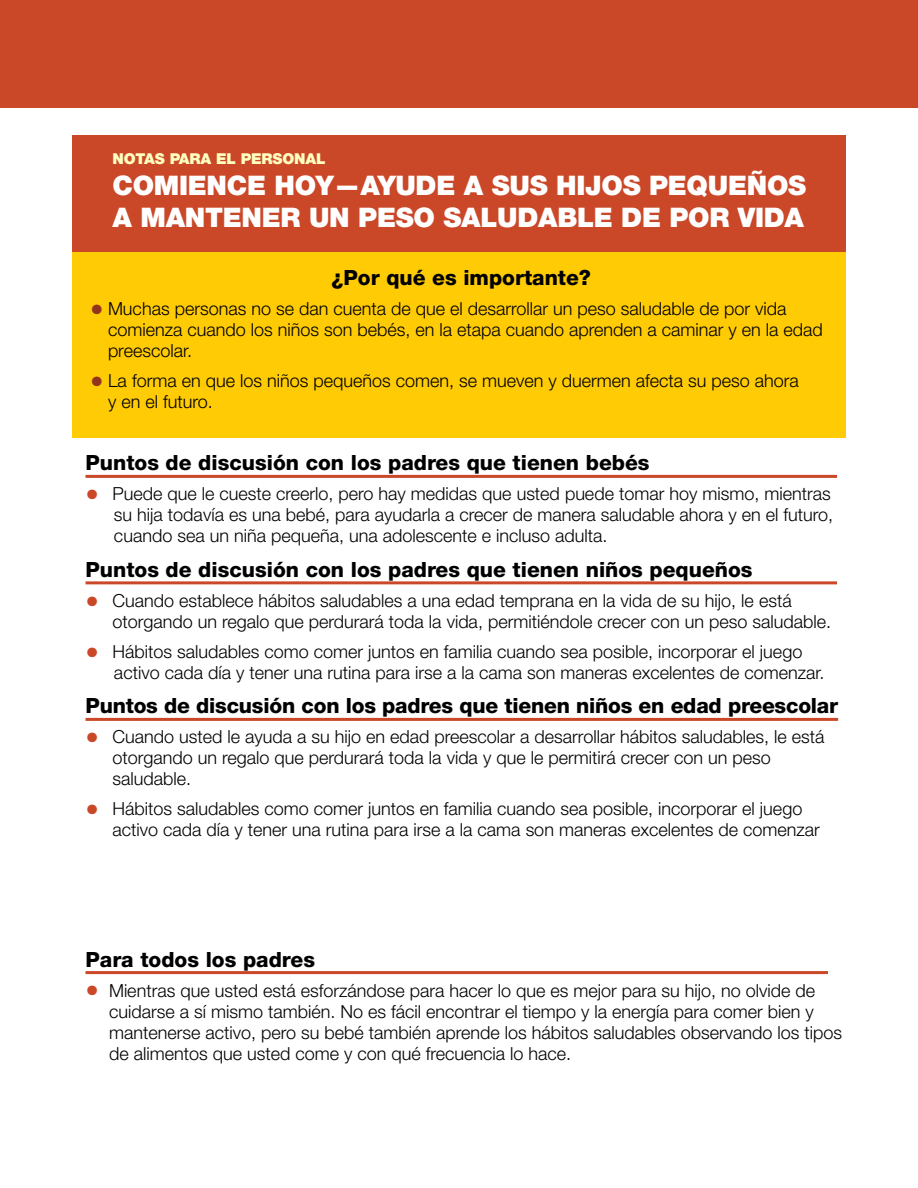
<style>
.page{position:relative;width:918px;height:1188px;background:#fff}
.page>*{position:absolute;margin:0;border:0;box-sizing:border-box;transform-origin:0 0}
.t1{font:900 27px/31.5px "Helvetica Neue LT Std";letter-spacing:-.01em;color:#fff}
.t2{font:800 21px "Helvetica Neue LT Std";color:#000}
.t3{font:300 18px/21px "Helvetica Neue LT Std";color:#000}
.t4{font:900 15px "Helvetica Neue LT Std";letter-spacing:-.01em;color:#ffffc0}
.s1{font-size:27px;color:#92331c}
.s2{font-size:27px;color:#ca4828}
</style>
<div class="page">
<div style="left:0;top:0;width:918px;height:108px;background:#ca4828"></div>
<hr style="left:86px;top:475px;width:751px;height:3px;background:#ca4828">
<hr style="left:86px;top:581px;width:751px;height:3px;background:#ca4828">
<hr style="left:86px;top:718px;width:752px;height:3px;background:#ca4828">
<div style="left:72px;top:252px;width:774px;height:185px;background:#ffcb05"></div>
<div style="left:72px;top:135px;width:774px;height:117px;background:#ca4828"></div>
<hr style="left:86px;top:971px;width:742px;height:3px;background:#ca4828">
<p class="t4" style="left:112px;top:149px;width:215px">NOTAS PARA EL PERSONAL</p>
<h2 class="t1" style="left:112px;top:170px;width:695px">COMIENCE HOY—AYUDE A SUS HIJOS PEQUEÑOS<br>A MANTENER UN PESO SALUDABLE DE POR VIDA</h2>
<h3 class="t2" style="left:332px;top:265px;width:261px">¿Por qué es importante?</h3>
<p class="t3" style="left:108px;top:298px;width:716px;text-indent:-18px"><span class="s1">•</span> Muchas personas no se dan cuenta de que el desarrollar un peso saludable de por vida comienza cuando los niños son bebés, en la etapa cuando aprenden a caminar y en la edad preescolar.</p>
<p class="t3" style="left:108px;top:370px;width:692px;text-indent:-18px"><span class="s1">•</span> La forma en que los niños pequeños comen, se mueven y duermen afecta su peso ahora y en el futuro.</p>
<h4 class="t2" style="left:86px;top:450px;width:566px">Puntos de discusión con los padres que tienen bebés</h4>
<p class="t3" style="left:114px;top:483px;width:721px;text-indent:-28px"><span class="s2">•</span> Puede que le cueste creerlo, pero hay medidas que usted puede tomar hoy mismo, mientras su hija todavía es una bebé, para ayudarla a crecer de manera saludable ahora y en el futuro, cuando sea un niña pequeña, una adolescente e incluso adulta.</p>
<h4 class="t2" style="left:86px;top:557px;width:669px">Puntos de discusión con los padres que tienen niños pequeños</h4>
<p class="t3" style="left:112px;top:590px;width:720px;text-indent:-27px"><span class="s2">•</span> Cuando establece hábitos saludables a una edad temprana en la vida de su hijo, le está otorgando un regalo que perdurará toda la vida, permitiéndole crecer con un peso saludable.</p>
<p class="t3" style="left:114px;top:641px;width:712px;text-indent:-28px"><span class="s2">•</span> Hábitos saludables como comer juntos en familia cuando sea posible, incorporar el juego activo cada día y tener una rutina para irse a la cama son maneras excelentes de comenzar.</p>
<h4 class="t2" style="left:86px;top:693px;width:754px">Puntos de discusión con los padres que tienen niños en edad preescolar</h4>
<p class="t3" style="left:112px;top:726px;width:713px;text-indent:-27px"><span class="s2">•</span> Cuando usted le ayuda a su hijo en edad preescolar a desarrollar hábitos saludables, le está otorgando un regalo que perdurará toda la vida y que le permitirá crecer con un peso saludable.</p>
<p class="t3" style="left:112px;top:798px;width:709px;text-indent:-27px"><span class="s2">•</span> Hábitos saludables como comer juntos en familia cuando sea posible, incorporar el juego activo cada día y tener una rutina para irse a la cama son maneras excelentes de comenzar</p>
<h4 class="t2" style="left:86px;top:947px;width:231px">Para todos los padres</h4>
<p class="t3" style="left:109px;top:979px;width:735px;text-indent:-24px"><span class="s2">•</span> Mientras que usted está esforzándose para hacer lo que es mejor para su hijo, no olvide de cuidarse a sí mismo también. No es fácil encontrar el tiempo y la energía para comer bien y mantenerse activo, pero su bebé también aprende los hábitos saludables observando los tipos de alimentos que usted come y con qué frecuencia lo hace.</p>
</div>
